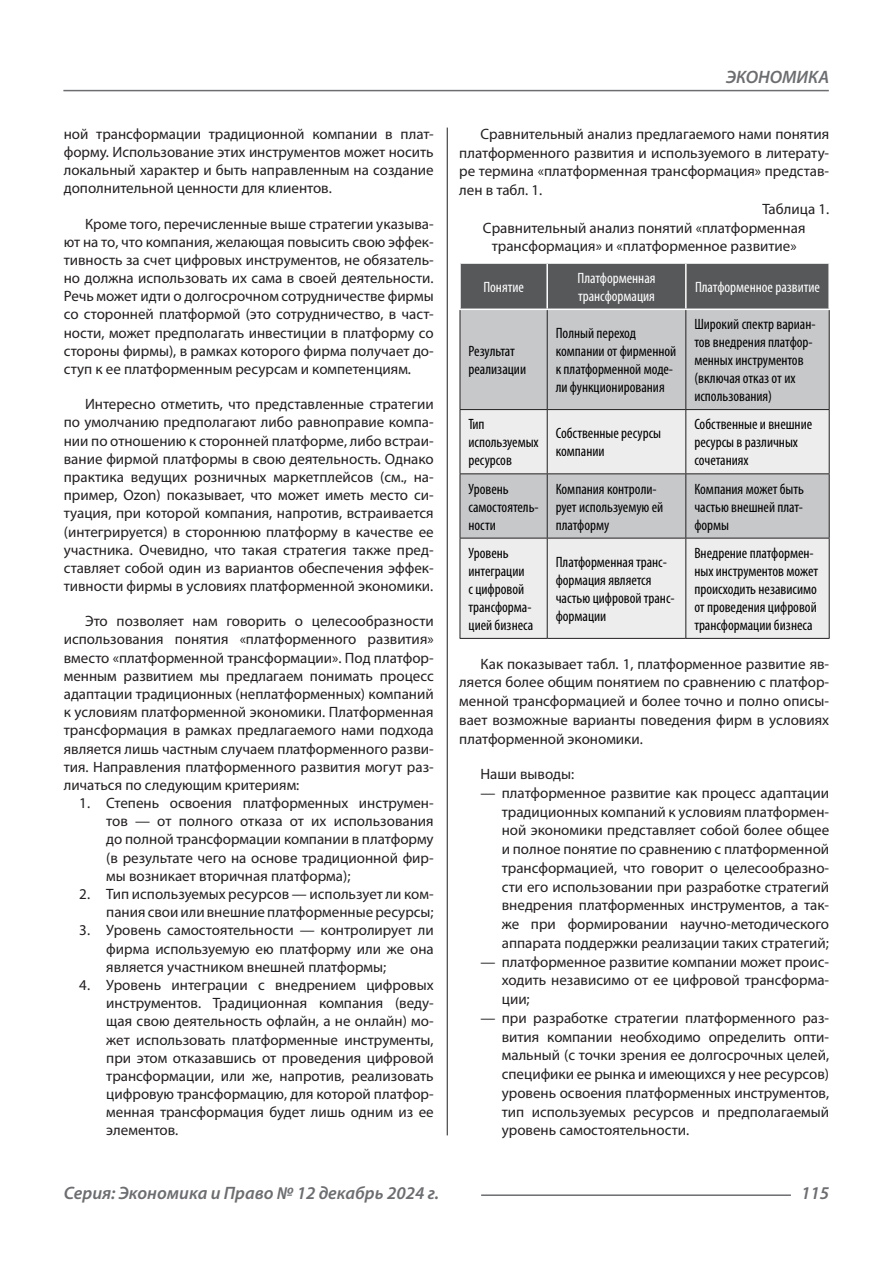
<style>
.page{position:relative;width:893px;height:1263px;background:#fff}
.page>*{position:absolute;margin:0;border:0;box-sizing:border-box;transform-origin:0 0}
.t1{font:italic 600 18px "Myriad Pro";color:#6c6d70}
.Статья_текст{font:15px/18.1px "Myriad Pro";color:#231f20;text-align:justify}
.Таблица_Строка{font:condensed 15px/18px "Myriad Pro";color:#000}
.Таблица_Заголовок_Яч{font:condensed 15px/18px "Myriad Pro";color:#fff}
</style>
<div class="page">
<hr style="left:447px;top:128px;width:1px;height:1007px;background:#231f20">
<hr style="left:63px;top:90px;width:766px;height:1px;background:#6c6d70">
<hr style="left:481px;top:1194px;width:310px;height:2px;background:#6c6d70">
<div style="left:461px;top:264px;width:367px;height:45px;background:#57585a"></div>
<div style="left:461px;top:310px;width:368px;height:99px;background:#c7c8ca"></div>
<svg style="left:461px;top:410px;width:368px;height:228px;background:#e1e1e3"></svg>
<hr style="left:460px;top:409px;width:87px;height:1px;background:#231f20">
<hr style="left:547px;top:409px;width:139px;height:1px;background:#231f20">
<hr style="left:686px;top:409px;width:144px;height:1px;background:#231f20">
<hr style="left:460px;top:473px;width:87px;height:1px;background:#231f20">
<hr style="left:547px;top:473px;width:139px;height:1px;background:#231f20">
<hr style="left:686px;top:473px;width:144px;height:1px;background:#231f20">
<hr style="left:460px;top:538px;width:87px;height:1px;background:#231f20">
<hr style="left:547px;top:538px;width:139px;height:1px;background:#231f20">
<hr style="left:686px;top:538px;width:144px;height:1px;background:#231f20">
<hr style="left:460px;top:638px;width:87px;height:1px;background:#231f20">
<hr style="left:547px;top:638px;width:139px;height:1px;background:#231f20">
<hr style="left:686px;top:638px;width:144px;height:1px;background:#231f20">
<hr style="left:460px;top:310px;width:1px;height:99px;background:#231f20">
<hr style="left:460px;top:410px;width:1px;height:63px;background:#231f20">
<hr style="left:460px;top:474px;width:1px;height:64px;background:#231f20">
<hr style="left:460px;top:538px;width:1px;height:100px;background:#231f20">
<hr style="left:547px;top:310px;width:1px;height:99px;background:#231f20">
<hr style="left:685px;top:310px;width:1px;height:99px;background:#231f20">
<hr style="left:829px;top:310px;width:1px;height:99px;background:#231f20">
<hr style="left:547px;top:410px;width:1px;height:63px;background:#231f20">
<hr style="left:685px;top:410px;width:1px;height:63px;background:#231f20">
<hr style="left:829px;top:410px;width:1px;height:63px;background:#231f20">
<hr style="left:547px;top:474px;width:1px;height:64px;background:#231f20">
<hr style="left:685px;top:474px;width:1px;height:64px;background:#231f20">
<hr style="left:829px;top:474px;width:1px;height:64px;background:#231f20">
<hr style="left:547px;top:538px;width:1px;height:100px;background:#231f20">
<hr style="left:685px;top:538px;width:1px;height:100px;background:#231f20">
<hr style="left:829px;top:538px;width:1px;height:100px;background:#231f20">
<hr style="left:546px;top:264px;width:2px;height:45px;background:#fff">
<hr style="left:685px;top:264px;width:2px;height:45px;background:#fff">
<p class="Статья_текст" style="left:64px;top:124px;width:371px">ной трансформации традиционной компании в плат&shy;форму. Использование этих инструментов может носить локальный характер и быть направленным на создание дополнительной ценности для клиентов.</p>
<p class="Статья_текст" style="left:64px;top:214px;width:371px;text-indent:21px">Кроме того, перечисленные выше стратегии указыва&shy;ют на то, что компания, желающая повысить свою эффек&shy;тивность за счет цифровых инструментов, не обязатель&shy;но должна использовать их сама в своей деятельности.<br>Речь может идти о долгосрочном сотрудничестве фирмы со сторонней платформой (это сотрудничество, в част&shy;ности, может предполагать инвестиции в платформу со стороны фирмы), в рамках которого фирма получает до&shy;ступ к ее платформенным ресурсам и компетенциям.</p>
<p class="Статья_текст" style="left:64px;top:395px;width:371px;text-indent:21px">Интересно отметить, что представленные стратегии по умолчанию предполагают либо равноправие компа&shy;нии по отношению к сторонней платформе, либо встраи&shy;вание фирмой платформы в свою деятельность. Однако практика ведущих розничных маркетплейсов (см., на&shy;пример, Ozon) показывает, что может иметь место си&shy;туация, при которой компания, напротив, встраивается (интегрируется) в стороннюю платформу в качестве ее участника. Очевидно, что такая стратегия также пред&shy;ставляет собой один из вариантов обеспечения эффек&shy;тивности фирмы в условиях платформенной экономики.</p>
<p class="Статья_текст" style="left:64px;top:612px;width:371px;text-indent:21px">Это позволяет нам говорить о целесообразности использования понятия «платформенного развития» вместо «платформенной трансформации». Под платфор&shy;менным развитием мы предлагаем понимать процесс адаптации традиционных (неплатформенных) компаний к условиям платформенной экономики. Платформенная трансформация в рамках предлагаемого нами подхода является лишь частным случаем платформенного разви&shy;тия. Направления платформенного развития могут раз&shy;личаться по следующим критериям:</p>
<p class="Статья_текст" style="left:106px;top:794px;width:329px;text-indent:-27px">1. Степень освоения платформенных инструмен&shy;тов — от полного отказа от их использования до полной трансформации компании в платформу (в результате чего на основе традиционной фир&shy;мы возникает вторичная платформа);</p>
<p class="Статья_текст" style="left:79px;top:885px;width:356px;text-align:right">2. Тип используемых ресурсов — использует ли ком&shy;пания свои или внешние платформенные ресурсы;</p>
<p class="Статья_текст" style="left:106px;top:921px;width:329px;text-indent:-27px">3. Уровень самостоятельности — контролирует ли фирма используемую ею платформу или же она является участником внешней платформы;</p>
<p class="Статья_текст" style="left:106px;top:975px;width:329px;text-indent:-27px">4. Уровень интеграции с внедрением цифровых инструментов. Традиционная компания (веду&shy;щая свою деятельность офлайн, а не онлайн) мо&shy;жет использовать платформенные инструменты, при этом отказавшись от проведения цифровой трансформации, или же, напротив, реализовать цифровую трансформацию, для которой платфор&shy;менная трансформация будет лишь одним из ее элементов.</p>
<p class="t1" style="left:726px;top:66px;width:105px">ЭКОНОМИКА</p>
<p class="Статья_текст" style="left:459px;top:124px;width:371px;line-height:18.8px;text-indent:21px">Сравнительный анализ предлагаемого нами понятия платформенного развития и используемого в литерату&shy;ре термина «платформенная трансформация» представ&shy;лен в табл. 1.</p>
<p class="Статья_текст" style="left:762px;top:199px;width:67px">Таблица 1.</p>
<p class="Статья_текст" style="left:483px;top:218px;width:324px;line-height:18.8px;text-align:center">Сравнительный анализ понятий «платформенная трансформация» и «платформенное развитие»</p>
<p class="Таблица_Заголовок_Яч" style="left:483px;top:278px;width:42px">Понятие</p>
<p class="Таблица_Заголовок_Яч" style="left:578px;top:269px;width:79px">Платформенная трансформация</p>
<p class="Таблица_Заголовок_Яч" style="left:695px;top:278px;width:126px">Платформенное развитие</p>
<p class="Таблица_Строка" style="left:468px;top:342px;width:59px">Результат реализации</p>
<p class="Таблица_Строка" style="left:556px;top:324px;width:122px">Полный переход компании от фирменной к платформенной моде&shy;ли функционирования</p>
<p class="Таблица_Строка" style="left:694px;top:315px;width:123px">Широкий спектр вариан&shy;тов внедрения платфор&shy;менных инструментов (включая отказ от их использования)</p>
<p class="Таблица_Строка" style="left:468px;top:415px;width:72px">Тип используемых ресурсов</p>
<p class="Таблица_Строка" style="left:556px;top:424px;width:107px">Собственные ресурсы компании</p>
<p class="Таблица_Строка" style="left:694px;top:415px;width:119px">Собственные и внешние ресурсы в различных сочетаниях</p>
<p class="Таблица_Строка" style="left:468px;top:479px;width:72px">Уровень самостоятель&shy;ности</p>
<p class="Таблица_Строка" style="left:556px;top:479px;width:109px">Компания контроли&shy;рует используемую ей платформу</p>
<p class="Таблица_Строка" style="left:694px;top:479px;width:111px;text-align:justify">Компания может быть частью внешней плат&shy;формы</p>
<p class="Таблица_Строка" style="left:468px;top:544px;width:66px">Уровень интеграции<br>с цифровой трансформа&shy;цией бизнеса</p>
<p class="Таблица_Строка" style="left:556px;top:553px;width:121px">Платформенная транс&shy;формация является частью цифровой транс&shy;формации</p>
<p class="Таблица_Строка" style="left:694px;top:544px;width:125px">Внедрение платформен&shy;ных инструментов может происходить независимо от проведения цифровой трансформации бизнеса</p>
<p class="Статья_текст" style="left:459px;top:654px;width:371px;line-height:18.8px;text-indent:21px">Как показывает табл. 1, платформенное развитие яв&shy;ляется более общим понятием по сравнению с платфор&shy;менной трансформацией и более точно и полно описы&shy;вает возможные варианты поведения фирм в условиях платформенной экономики.</p>
<p class="Статья_текст" style="left:480px;top:765px;width:95px">Наши выводы:</p>
<p class="Статья_текст" style="left:502px;top:783px;width:329px;line-height:18.8px;text-indent:-21px">— платформенное развитие как процесс адаптации традиционных компаний к условиям платформен&shy;ной экономики представляет собой более общее и полное понятие по сравнению с платформенной трансформацией, что говорит о целесообразно&shy;сти его использовании при разработке стратегий внедрения платформенных инструментов, а так&shy;же при формировании научно-методического аппарата поддержки реализации таких стратегий;</p>
<p class="Статья_текст" style="left:502px;top:952px;width:329px;line-height:18.8px;text-indent:-21px">— платформенное развитие компании может проис&shy;ходить независимо от ее цифровой трансформа&shy;ции;</p>
<p class="Статья_текст" style="left:502px;top:1008px;width:329px;line-height:18.8px;text-indent:-21px">— при разработке стратегии платформенного раз&shy;вития компании необходимо определить опти&shy;мальный (с точки зрения ее долгосрочных целей, специфики ее рынка и имеющихся у нее ресурсов) уровень освоения платформенных инструментов, тип используемых ресурсов и предполагаемый уровень самостоятельности.</p>
<p class="t1" style="left:64px;top:1182px;width:377px">Серия: Экономика и Право № 12 декабрь 2024 г.</p>
<p class="t1" style="left:801px;top:1182px;width:30px">115</p>
</div>
